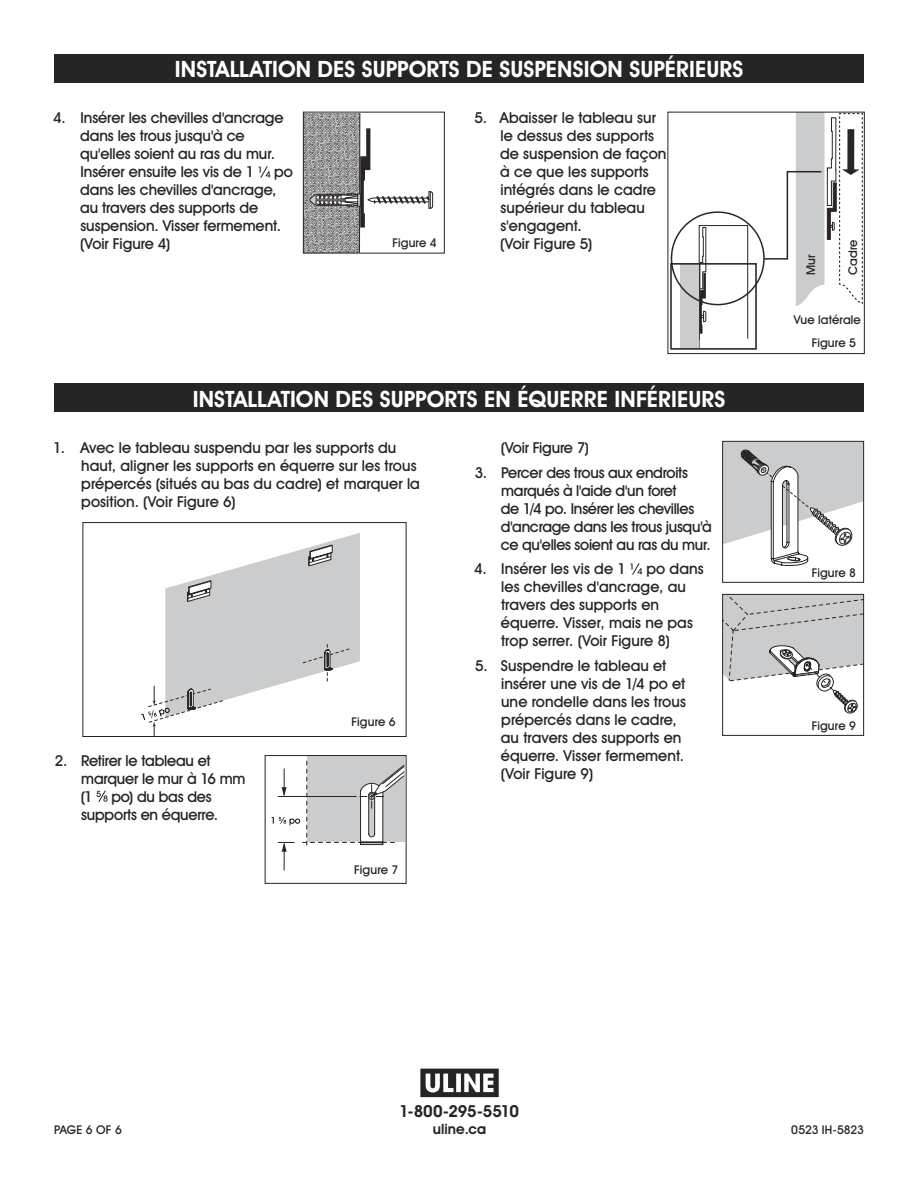
<style>
.page{position:relative;width:918px;height:1188px;background:#fff}
.page>*{position:absolute;margin:0;border:0;box-sizing:border-box;transform-origin:0 0}
.t1{font:700 22.5px "Uline Two Knine";letter-spacing:.005em;color:#fff}
.t2{font:700 16.5px "Uline Two Knine";letter-spacing:-.015em;color:#252525}
.t3{font:15px/18px "Uline Two Knine";color:#252525}
.t4{font:15px/18px "Uline Two Knine";letter-spacing:-.02em;color:#252525}
.t5{font:700 14.25px "Uline Two Knine";letter-spacing:.01em;color:#252525}
.t6{font:12px "Uline Two Knine";letter-spacing:.015em;color:#252525}
.t7{font:12px "Uline Two Knine";letter-spacing:-.015em;color:#252525}
</style>
<div class="page">
<svg style="left:96px;top:791px;width:12px;height:11px"></svg>
<svg style="left:630px;top:563px;width:12px;height:12px"></svg>
<div style="left:54px;top:54px;width:810px;height:28px;background:#252525"></div>
<div style="left:54px;top:383px;width:810px;height:29px;background:#252525"></div>
<svg style="left:141px;top:533px;width:219px;height:202px"></svg>
<div style="left:82px;top:522px;width:324px;height:215px;border:1px solid #252525"></div>
<svg style="left:724px;top:443px;width:138px;height:123px"></svg>
<div style="left:722px;top:441px;width:142px;height:142px;border:1px solid #252525"></div>
<svg style="left:724px;top:596px;width:138px;height:118px"></svg>
<div style="left:722px;top:594px;width:142px;height:142px;border:1px solid #252525"></div>
<svg style="left:305px;top:114px;width:54px;height:138px;background:#999898"></svg>
<hr style="left:359px;top:113px;width:1px;height:139px;background:#292527">
<svg style="left:308px;top:128px;width:126px;height:100px"></svg>
<div style="left:303px;top:112px;width:142px;height:142px;border:1px solid #252525"></div>
<div style="left:307px;top:756px;width:97px;height:86px;background:#cbcccd"></div>
<svg style="left:272px;top:761px;width:132px;height:109px"></svg>
<div style="left:265px;top:755px;width:141px;height:129px;border:1px solid #252525"></div>
<hr style="left:699px;top:264px;width:1px;height:85px;background:#292527">
<div style="left:680px;top:264px;width:19px;height:85px;background:#cbcccd"></div>
<div style="left:670px;top:263px;width:87px;height:87px;border:2px solid #292527"></div>
<svg style="left:671px;top:114px;width:192px;height:226px"></svg>
<div style="left:668px;top:112px;width:197px;height:242px;border:1px solid #252525"></div>
<svg style="left:420px;top:1069px;width:79px;height:28px"></svg>
<svg style="left:258px;top:166px;width:12px;height:12px"></svg>
<h1 class="t1" style="left:175px;top:56px;width:570px">INSTALLATION DES SUPPORTS DE SUSPENSION SUPÉRIEURS</h1>
<p class="t3" style="left:80px;top:109px;width:205px;text-indent:-27px">4. Insérer les chevilles d'ancrage dans les trous jusqu'à ce qu'elles soient au ras du mur.<br>Insérer ensuite les vis de 1</p>
<p class="t3" style="left:80px;top:163px;width:214px;text-indent:194px">po dans les chevilles d'ancrage, au travers des supports de suspension. Visser fermement. (Voir Figure 4)</p>
<p class="t6" style="left:393px;top:236px;width:46px">Figure 4</p>
<p class="t3" style="left:500px;top:109px;width:168px;text-indent:-26px">5. Abaisser le tableau sur le dessus des supports de suspension de façon à ce que les supports intégrés dans le cadre supérieur du tableau s'engagent.<br>(Voir Figure 5)</p>
<h1 class="t1" style="left:193px;top:385px;width:534px">INSTALLATION DES SUPPORTS EN ÉQUERRE INFÉRIEURS</h1>
<p class="t3" style="left:81px;top:438px;width:340px;text-indent:-28px">1. Avec le tableau suspendu par les supports du haut, aligner les supports en équerre sur les trous prépercés (situés au bas du cadre) et marquer la position. (Voir Figure 6)</p>
<p class="t3" style="left:81px;top:751px;width:166px;text-indent:-26px">2. Retirer le tableau et marquer le mur à 16 mm (1 po) du bas des supports en équerre.</p>
<p class="t6" style="left:352px;top:714px;width:46px">Figure 6</p>
<p class="t6" style="left:354px;top:863px;width:46px">Figure 7</p>
<p class="t3" style="left:501px;top:438px;width:90px">(Voir Figure 7)</p>
<p class="t4" style="left:501px;top:463px;width:213px;text-indent:-26px">3. Percer des trous aux endroits marqués à l'aide d'un foret<br>de 1/4 po. Insérer les chevilles d'ancrage dans les trous jusqu'à ce qu'elles soient au ras du mur.</p>
<p class="t3" style="left:474px;top:560px;width:153px">4. Insérer les vis de 1</p>
<p class="t3" style="left:501px;top:560px;width:204px;text-indent:146px">po dans les chevilles d'ancrage, au travers des supports en équerre. Visser, mais ne pas trop serrer. (Voir Figure 8)</p>
<p class="t3" style="left:501px;top:657px;width:187px;text-indent:-26px">5. Suspendre le tableau et insérer une vis de 1/4 po et une rondelle dans les trous prépercés dans le cadre, au travers des supports en équerre. Visser fermement. (Voir Figure 9)</p>
<p class="t6" style="left:845px;top:275px;width:37px;rotate:-90deg">Cadre</p>
<p class="t6" style="left:794px;top:312px;width:69px">Vue latérale</p>
<p class="t6" style="left:804px;top:275px;width:22px;rotate:-90deg">Mur</p>
<p class="t6" style="left:812px;top:335px;width:46px">Figure 5</p>
<p class="t6" style="left:812px;top:565px;width:46px">Figure 8</p>
<p class="t6" style="left:812px;top:718px;width:46px">Figure 9</p>
<p class="t2" style="left:399px;top:1102px;width:121px">1-800-295-5510</p>
<p class="t5" style="left:433px;top:1120px;width:55px">uline.ca</p>
<p class="t6" style="left:54px;top:1122px;width:69px">PAGE 6 OF 6</p>
<p class="t7" style="left:791px;top:1122px;width:74px">0523 IH-5823</p>
</div>
